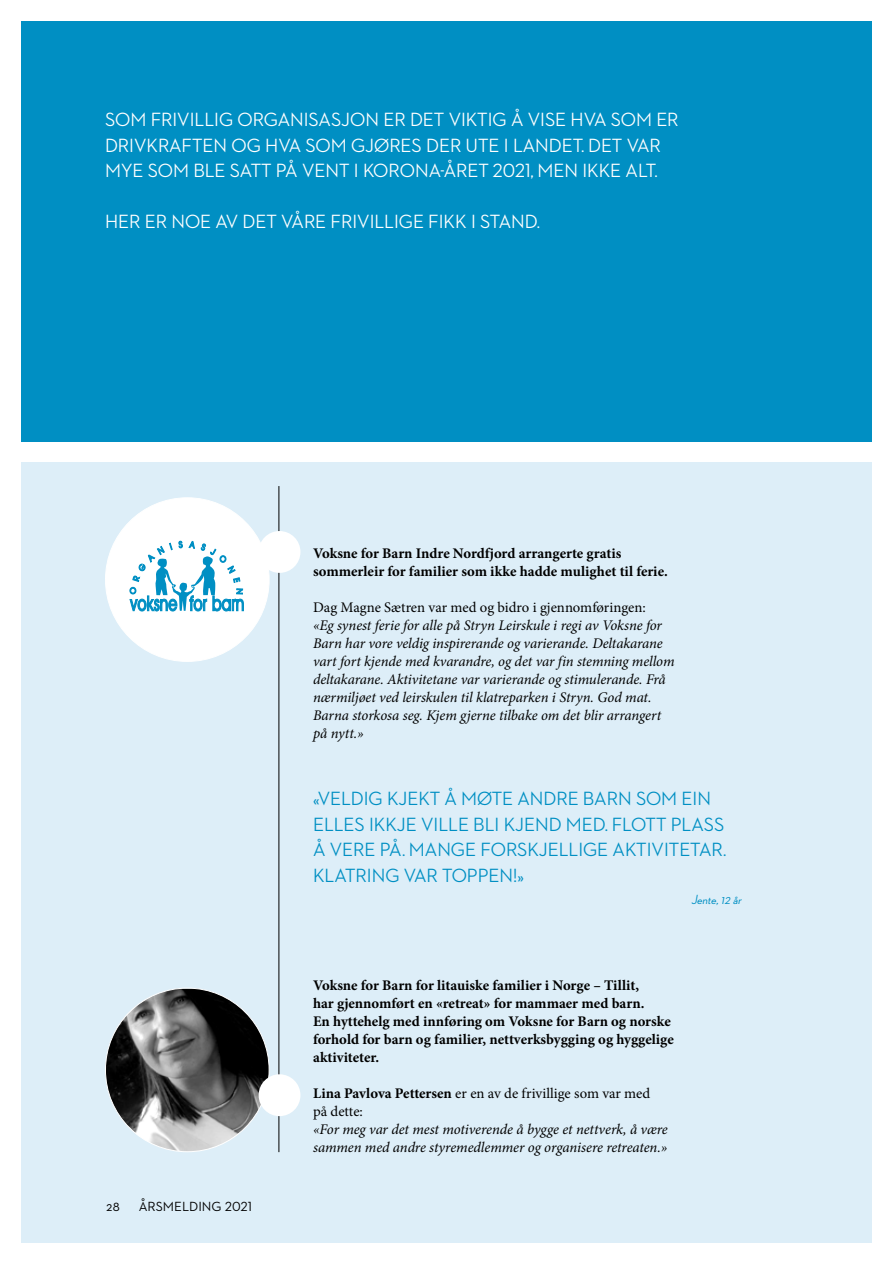
<style>
.page{position:relative;width:893px;height:1263px;background:#fff}
.page>*{position:absolute;margin:0;border:0;box-sizing:border-box;transform-origin:0 0}
.t1{font:500 19.5px/25.5px "Neutraface 2 Display";color:#fff}
.t2{font:500 19.5px/25.5px "Neutraface 2 Display";color:#008fc3}
.t3{font:italic 14.7px/18px "Minion Pro";letter-spacing:-.005em;color:#000}
.t4{font:700 14.7px/18px "Minion Pro";color:#000}
.t5{font:14.7px/18px "Minion Pro";color:#000}
.t6{font:13.5px "Neutraface 2 Text";color:#000}
.t7{font:italic 500 13.5px "Neutraface 2 Display";color:#008fc3}
.s1{font-weight:700}
</style>
<div class="page">
<div style="left:21px;top:462px;width:851px;height:780px;background:#ddeef8"></div>
<div style="left:21px;top:21px;width:851px;height:421px;background:#008fc3"></div>
<hr style="left:279px;top:486px;width:1px;height:666px;background:#000">
<img style="left:105px;top:989px;width:164px;height:163px">
<div style="left:105px;top:498px;width:164px;height:163px;background:#fff;border-radius:50%"></div>
<svg style="left:130px;top:541px;width:114px;height:70px"></svg>
<div style="left:259px;top:1074px;width:41px;height:42px;background:#fff;border-radius:50%"></div>
<div style="left:259px;top:531px;width:41px;height:42px;background:#fff;border-radius:50%"></div>
<h1 class="t1" style="left:105px;top:107px;width:575px">SOM FRIVILLIG ORGANISASJON ER DET VIKTIG Å VISE HVA SOM ER<br>DRIVKRAFTEN OG HVA SOM GJØRES DER UTE I LANDET. DET VAR<br>MYE SOM BLE SATT PÅ VENT I KORONA-ÅRET 2021, MEN IKKE ALT.</h1>
<h1 class="t1" style="left:105px;top:209px;width:436px">HER ER NOE AV DET VÅRE FRIVILLIGE FIKK I STAND.</h1>
<p class="t4" style="left:313px;top:544px;width:356px">Voksne for Barn Indre Nordfjord arrangerte gratis sommerleir for familier som ikke hadde mulighet til ferie.</p>
<p class="t5" style="left:313px;top:598px;width:334px">Dag Magne Sætren var med og bidro i gjennomføringen:</p>
<p class="t3" style="left:313px;top:616px;width:363px">«Eg synest ferie for alle på Stryn Leirskule i regi av Voksne for Barn har vore veldig inspirerande og varierande. Deltakarane vart fort kjende med kvarandre, og det var fin stemning mellom deltakarane. Aktivitetane var varierande og stimulerande. Frå nærmiljøet ved leirskulen til klatreparken i Stryn. God mat.<br>Barna storkosa seg. Kjem gjerne tilbake om det blir arrangert på nytt.»</p>
<h1 class="t2" style="left:313px;top:786px;width:415px">«VELDIG KJEKT Å MØTE ANDRE BARN SOM EIN ELLES IKKJE VILLE BLI KJEND MED. FLOTT PLASS Å VERE PÅ. MANGE FORSKJELLIGE AKTIVITETAR.<br>KLATRING VAR TOPPEN!»</h1>
<p class="t7" style="left:691px;top:891px;width:54px">Jente,12 år</p>
<p class="t6" style="left:106px;top:1198px;width:15px">28</p>
<p class="t6" style="left:139px;top:1198px;width:115px">ÅRSMELDING 2021</p>
<p class="t4" style="left:313px;top:976px;width:362px">Voksne for Barn for litauiske familier i Norge – Tillit,<br>har gjennomført en «retreat» for mammaer med barn.<br>En hyttehelg med innføring om Voksne for Barn og norske forhold for barn og familier, nettverksbygging og hyggelige aktiviteter.</p>
<p class="t5" style="left:313px;top:1084px;width:339px"><span class="s1">Lina Pavlova Pettersen</span> er en av de frivillige som var med på dette:</p>
<p class="t3" style="left:313px;top:1120px;width:356px">«For meg var det mest motiverende å bygge et nettverk, å være sammen med andre styremedlemmer og organisere retreaten.»</p>
</div>
